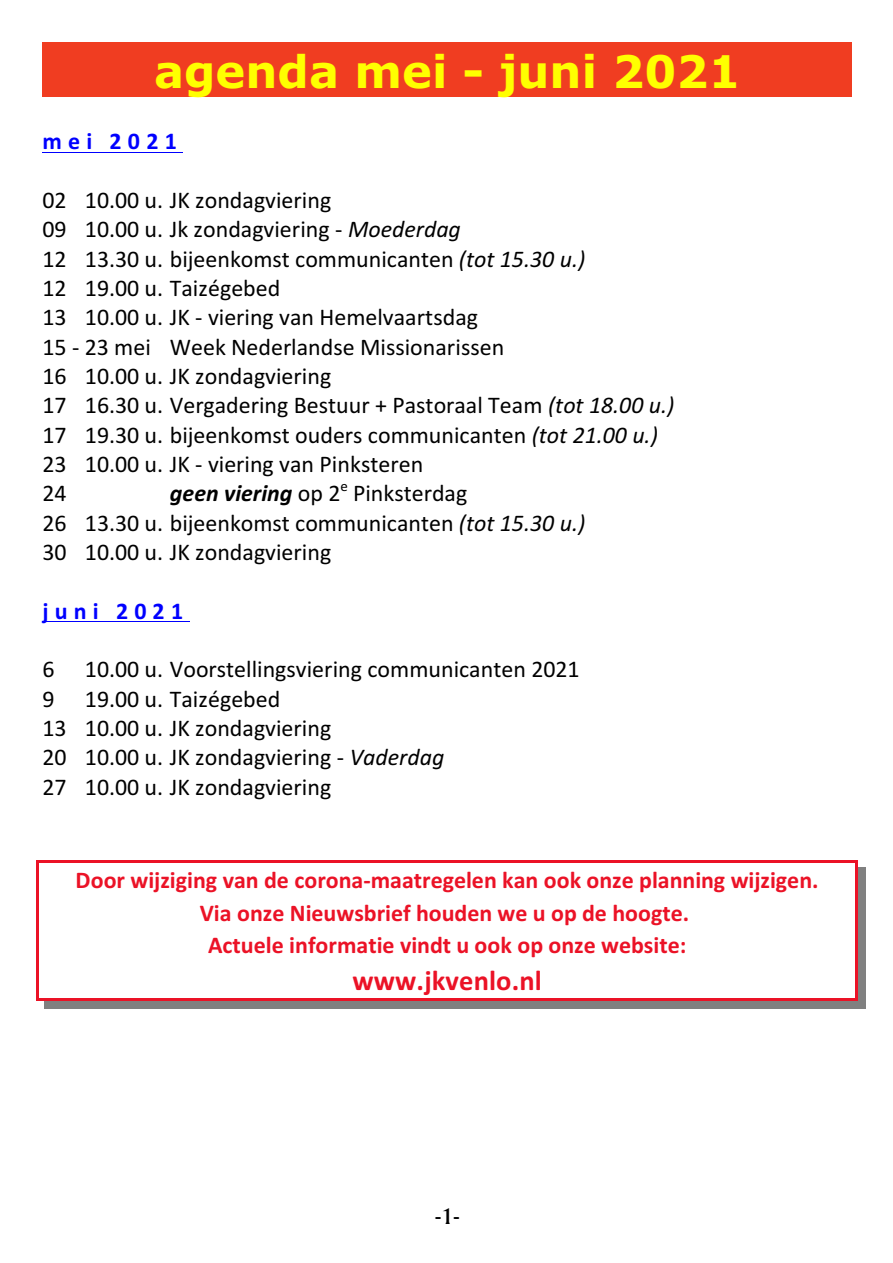
<style>
.page{position:relative;width:893px;height:1263px;background:#fff}
.page>*{position:absolute;margin:0;border:0;box-sizing:border-box;transform-origin:0 0}
.t1{font:700 45px "Verdana";color:#ff0}
.t2{font:700 28.5px "Calibri";letter-spacing:.005em;color:#eb1226}
.t3{font:24px/29.4px "Calibri";color:#000}
.t4{font:700 24px/32.2px "Calibri";color:#eb1226;text-align:center}
.t5{font:700 24px "Calibri";letter-spacing:.26em;color:#00f}
.t6{font:24px "Amerigo BT Medium A";color:#000}
.s1{font-style:italic}
.s2{font-weight:700;font-style:italic}
</style>
<div class="page">
<div style="left:42px;top:42px;width:810px;height:55px;background:#f03d21"></div>
<hr style="left:37px;top:860px;width:2px;height:41px;background:#eb1226">
<hr style="left:855px;top:860px;width:3px;height:41px;background:#eb1226">
<hr style="left:37px;top:860px;width:821px;height:2px;background:#eb1226">
<div style="left:858px;top:868px;width:8px;height:30px;background:#808080"></div>
<hr style="left:37px;top:895px;width:2px;height:38px;background:#eb1226">
<hr style="left:855px;top:895px;width:3px;height:38px;background:#eb1226">
<div style="left:858px;top:898px;width:8px;height:32px;background:#808080"></div>
<hr style="left:37px;top:927px;width:2px;height:38px;background:#eb1226">
<hr style="left:855px;top:927px;width:3px;height:38px;background:#eb1226">
<div style="left:858px;top:930px;width:8px;height:32px;background:#808080"></div>
<hr style="left:37px;top:960px;width:2px;height:40px;background:#eb1226">
<hr style="left:855px;top:960px;width:3px;height:40px;background:#eb1226">
<hr style="left:37px;top:998px;width:821px;height:2px;background:#eb1226">
<div style="left:858px;top:962px;width:8px;height:46px;background:#808080"></div>
<div style="left:44px;top:1000px;width:822px;height:8px;background:#808080"></div>
<hr style="left:42px;top:152px;width:141px;height:1px;background:#00f">
<hr style="left:42px;top:621px;width:148px;height:1px;background:#00f">
<h1 class="t1" style="left:154px;top:53px;width:588px">agenda mei - juni 2021</h1>
<p class="t5" style="left:42px;top:131px;width:136px">mei 2021</p>
<p class="t3" style="left:42px;top:187px;width:633px">02 10.00 u. JK zondagviering<br>09 10.00 u. Jk zondagviering - <span class="s1">Moederdag<br></span>12 13.30 u. bijeenkomst communicanten <span class="s1">(tot 15.30 u.)<br></span>12 19.00 u. Taizégebed<br>13 10.00 u. JK - viering van Hemelvaartsdag<br>15 - 23 mei Week Nederlandse Missionarissen<br>16 10.00 u. JK zondagviering<br>17 16.30 u. Vergadering Bestuur + Pastoraal Team <span class="s1">(tot 18.00 u.)<br></span>17 19.30 u. bijeenkomst ouders communicanten <span class="s1">(tot 21.00 u.)<br></span>23 10.00 u. JK - viering van Pinksteren<br>24</p>
<p class="t3" style="left:42px;top:480px;width:544px;text-indent:127px"><span class="s2">geen viering</span> op 2<sup>e</sup> Pinksterdag<br>26 13.30 u. bijeenkomst communicanten <span class="s1">(tot 15.30 u.)<br></span>30 10.00 u. JK zondagviering</p>
<p class="t5" style="left:42px;top:601px;width:142px">juni 2021</p>
<p class="t3" style="left:42px;top:656px;width:14px">6</p>
<p class="t3" style="left:85px;top:656px;width:496px">10.00 u. Voorstellingsviering communicanten 2021</p>
<p class="t3" style="left:42px;top:686px;width:14px">9</p>
<p class="t3" style="left:42px;top:686px;width:403px;text-indent:42px">19.00 u. Taizégebed<br>13 10.00 u. JK zondagviering<br>20 10.00 u. JK zondagviering - <span class="s1">Vaderdag<br></span>27 10.00 u. JK zondagviering</p>
<p class="t4" style="left:76px;top:866px;width:744px">Door wijziging van de corona-maatregelen kan ook onze planning wijzigen.<br>Via onze Nieuwsbrief houden we u op de hoogte.<br>Actuele informatie vindt u ook op onze website:</p>
<p class="t2" style="left:352px;top:968px;width:191px">www.jkvenlo.nl</p>
<p class="t6" style="left:435px;top:1205px;width:26px">-1-</p>
</div>
